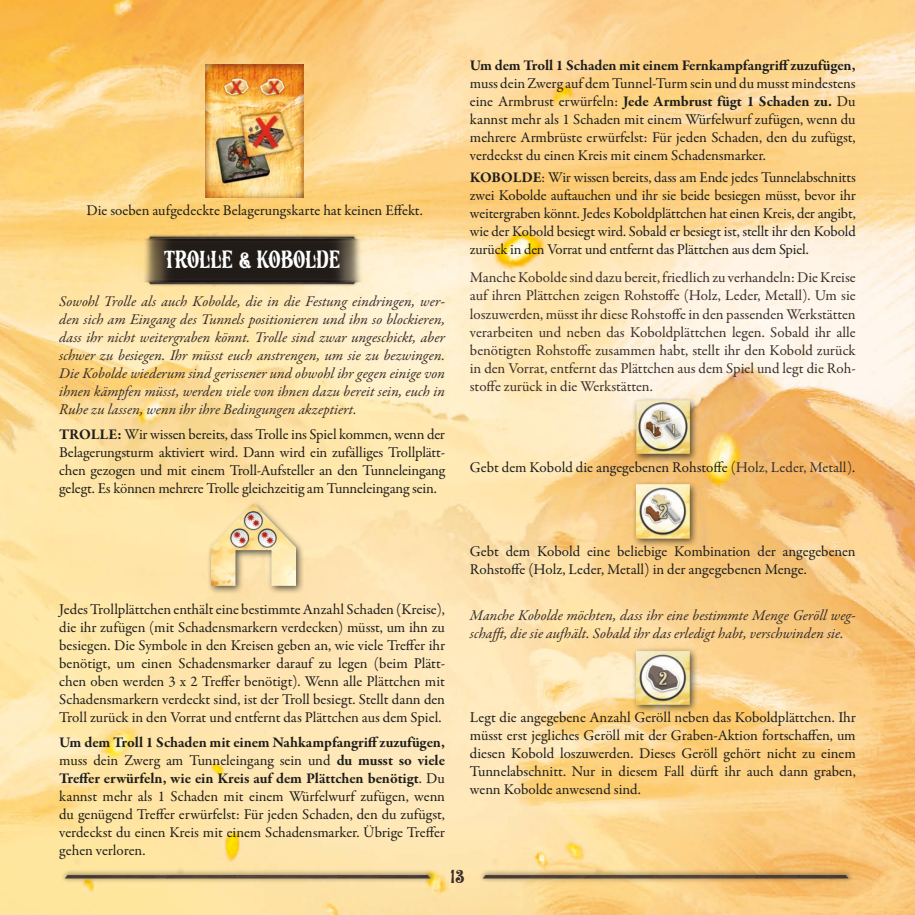
<style>
.page{position:relative;width:915px;height:915px;background:#fff}
.page>*{position:absolute;margin:0;border:0;box-sizing:border-box;transform-origin:0 0}
.Überschrift_1__Banne{font:22.5px "Cageworld";letter-spacing:.005em;color:#fff}
.t1{font:17.5px "Cageworld";color:#392e29}
.Texto{font:15px/18px "Garamond Premr Pro";letter-spacing:-.005em;color:#1d1d1b;text-align:justify}
.Cursivas{font:italic 15px/18px "Garamond Premr Pro";letter-spacing:-.005em;color:#392e29;text-align:justify}
.Fließtext{font:15px/18px "Garamond Premr Pro";letter-spacing:-.005em;color:#392e29;text-align:justify}
.s1{font-weight:700}
.s2{color:#392e29}
</style>
<div class="page">
<img style="left:0;top:0;width:914px;height:914px">
<img style="left:59px;top:854px;width:378px;height:60px">
<img style="left:477px;top:854px;width:378px;height:60px">
<img style="left:206px;top:64px;width:97px;height:133px">
<img style="left:137px;top:230px;width:230px;height:58px">
<div style="left:206px;top:500px;width:98px;height:95px;background:#1d1d1b;opacity:.75"></div>
<img style="left:211px;top:503px;width:84px;height:82px">
<div style="left:631px;top:396px;width:67px;height:67px;background:#1d1d1b;opacity:.75"></div>
<img style="left:636px;top:400px;width:53px;height:53px">
<div style="left:631px;top:480px;width:67px;height:67px;background:#1d1d1b;opacity:.75"></div>
<img style="left:636px;top:484px;width:53px;height:54px">
<div style="left:631px;top:646px;width:67px;height:67px;background:#1d1d1b;opacity:.75"></div>
<img style="left:636px;top:651px;width:53px;height:53px">
<p class="Texto" style="left:86px;top:202px;width:338px">Die soeben aufgedeckte Belagerungskarte hat keinen Effekt.</p>
<p class="Überschrift_1__Banne" style="left:164px;top:248px;width:178px">TROLLE &amp; KOBOLDE</p>
<p class="Cursivas" style="left:59px;top:293px;width:387px">Sowohl Trolle als auch Kobolde, die in die Festung eindringen, wer&shy;den sich am Eingang des Tunnels positionieren und ihn so blockieren, dass ihr nicht weitergraben könnt. Trolle sind zwar ungeschickt, aber schwer zu besiegen. Ihr müsst euch anstrengen, um sie zu bezwingen.<br>Die Kobolde wiederum sind gerissener und obwohl ihr gegen einige von ihnen kämpfen müsst, werden viele von ihnen dazu bereit sein, euch in Ruhe zu lassen, wenn ihr ihre Bedingungen akzeptiert.</p>
<p class="Texto" style="left:59px;top:426px;width:387px"><span class="s1">TROLLE:</span> Wir wissen bereits, dass Trolle ins Spiel kommen, wenn der Belagerungsturm aktiviert wird. Dann wird ein zufälliges Trollplätt&shy;chen gezogen und mit einem Troll-Aufsteller an den Tunneleingang gelegt. Es können mehrere Trolle gleichzeitig am Tunneleingang sein.</p>
<p class="Texto" style="left:59px;top:600px;width:387px">Jedes Trollplättchen enthält eine bestimmte Anzahl Schaden (Kreise), die ihr zufügen (mit Schadensmarkern verdecken) müsst, um ihn zu besiegen. Die Symbole in den Kreisen geben an, wie viele Treffer ihr benötigt, um einen Schadensmarker darauf zu legen (beim Plätt&shy;chen oben werden 3 x 2 Treffer benötigt). Wenn alle Plättchen mit Schadensmarkern verdeckt sind, ist der Troll besiegt. Stellt dann den Troll zurück in den Vorrat und entfernt das Plättchen aus dem Spiel.</p>
<p class="Texto" style="left:59px;top:733px;width:387px"><span class="s1">Um dem Troll 1 Schaden mit einem Nahkampfangriff zuzufügen, </span>muss dein Zwerg am Tunneleingang sein und <span class="s1">du musst so viele Treffer erwürfeln, wie ein Kreis auf dem Plättchen benötigt</span>. Du kannst mehr als 1 Schaden mit einem Würfelwurf zufügen, wenn du genügend Treffer erwürfelst: Für jeden Schaden, den du zufügst, verdeckst du einen Kreis mit einem Schadensmarker. Übrige Treffer gehen verloren.</p>
<p class="Texto" style="left:469px;top:57px;width:387px"><span class="s1">Um dem Troll 1 Schaden mit einem Fernkampfangriff zuzufügen, </span>muss dein Zwerg auf dem Tunnel-Turm sein und du musst mindestens eine Armbrust erwürfeln: <span class="s1">Jede Armbrust fügt 1 Schaden zu.</span> Du kannst mehr als 1 Schaden mit einem Würfelwurf zufügen, wenn du mehrere Armbrüste erwürfelst: Für jeden Schaden, den du zufügst, verdeckst du einen Kreis mit einem Schadensmarker.</p>
<p class="Texto" style="left:469px;top:168px;width:387px"><span class="s1">KOBOLDE</span>: Wir wissen bereits, dass am Ende jedes Tunnelabschnitts zwei Kobolde auftauchen und ihr sie beide besiegen müsst, bevor ihr weitergraben könnt. Jedes Koboldplättchen hat einen Kreis, der angibt, wie der Kobold besiegt wird. Sobald er besiegt ist, stellt ihr den Kobold zurück in den Vorrat und entfernt das Plättchen aus dem Spiel.</p>
<p class="Fließtext" style="left:469px;top:269px;width:387px">Manche Kobolde sind dazu bereit, friedlich zu verhandeln: Die Kreise auf ihren Plättchen zeigen Rohstoffe (Holz, Leder, Metall). Um sie loszuwerden, müsst ihr diese Rohstoffe in den passenden Werkstätten verarbeiten und neben das Koboldplättchen legen. Sobald ihr alle benötigten Rohstoffe zusammen habt, stellt ihr den Kobold zurück in den Vorrat, entfernt das Plättchen aus dem Spiel und legt die Roh&shy;stoffe zurück in die Werkstätten.</p>
<p class="Texto" style="left:469px;top:458px;width:386px">Gebt dem Kobold die angegebenen Rohstoffe <span class="s2">(Holz, Leder, Metall)</span>.</p>
<p class="Texto" style="left:469px;top:542px;width:387px">Gebt dem Kobold eine beliebige Kombination der angegebenen<br>Rohstoffe (Holz, Leder, Metall) in der angegebenen Menge.</p>
<p class="Cursivas" style="left:469px;top:607px;width:387px">Manche Kobolde möchten, dass ihr eine bestimmte Menge Geröll weg&shy;schafft, die sie aufhält. Sobald ihr das erledigt habt, verschwinden sie.</p>
<p class="Texto" style="left:469px;top:708px;width:387px">Legt die angegebene Anzahl Geröll neben das Koboldplättchen. Ihr müsst erst jegliches Geröll mit der Graben-Aktion fortschaffen, um diesen Kobold loszuwerden. Dieses Geröll gehört nicht zu einem Tunnelabschnitt. Nur in diesem Fall dürft ihr auch dann graben, wenn Kobolde anwesend sind.</p>
<p class="t1" style="left:450px;top:867px;width:16px">13</p>
</div>
